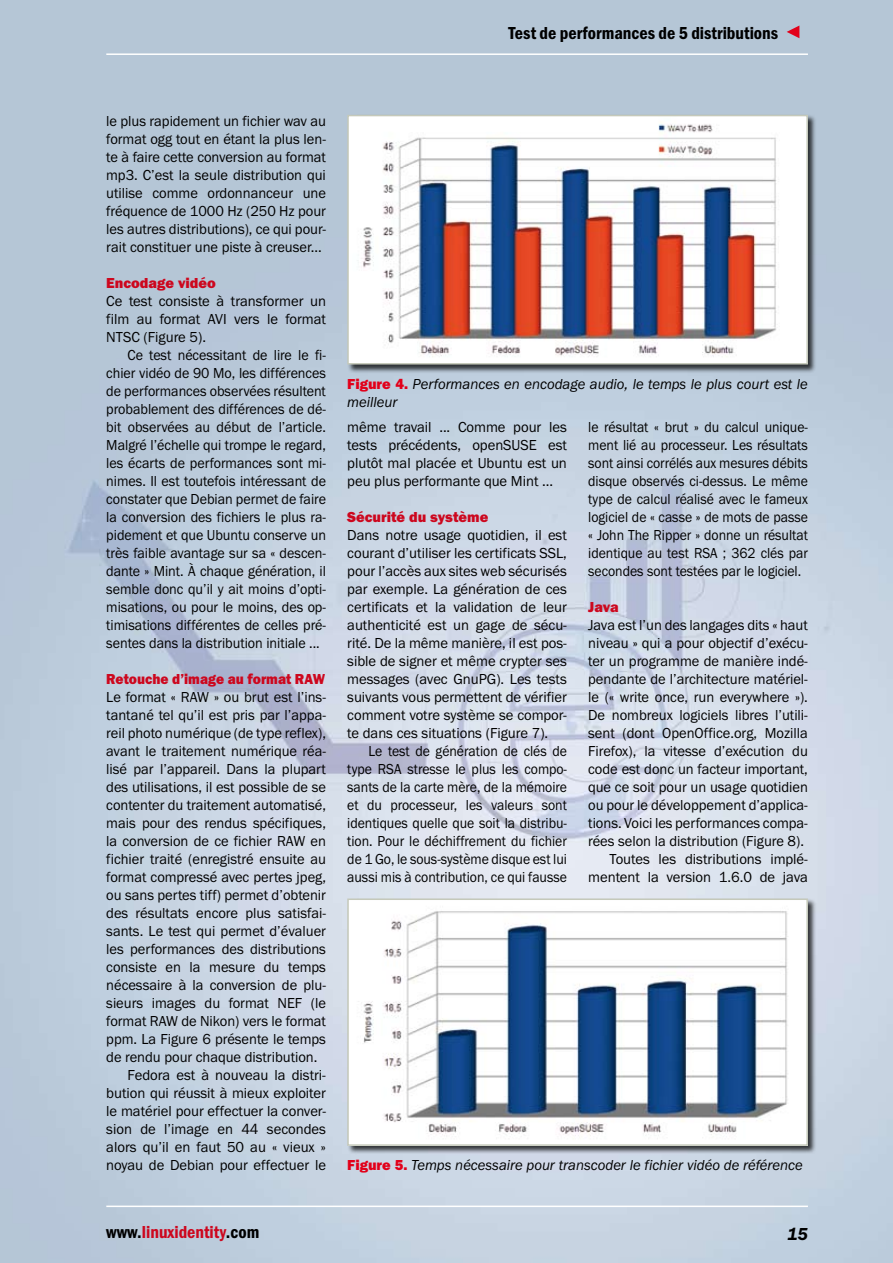
<style>
.page{position:relative;width:893px;height:1263px;background:#fff}
.page>*{position:absolute;margin:0;border:0;box-sizing:border-box;transform-origin:0 0}
.t1{font:18px "Franklin Got URWTCE Dem Con";color:#000}
.t2{font:18px "Franklin Got URWTCE Dem Con";color:#cd071e}
.t3{font:18px "Franklin Got URWTCE Dem Ita";color:#000}
.t4{font:15px/18px "Franklin Got URWTCE Boo";color:#000;text-align:justify}
.t5{font:15px/18px "Franklin Got URWTCE Boo";color:#000;text-align:justify;scale:.94 1}
.t6{font:15px/18px "Franklin Got URWTCE Boo";color:#000;text-align:justify;scale:.92 1}
.t7{font:15px/18px "Franklin Got URWTCE Boo Ita";color:#000}
.t8{font:15px "Franklin Got URWTCE Hea";color:#cd071e}
.t9{font:15px "Franklin Got URWTCE Hea";color:#cd071e;scale:.92 1}
.s1{font-family:"Franklin Got URWTCE Hea";color:#e2001a}
.s2{color:#000}
</style>
<div class="page">
<img style="left:0;top:0;width:893px;height:1263px">
<svg style="left:787px;top:26px;width:12px;height:12px"></svg>
<hr style="left:106px;top:53px;width:702px;height:2px;background:#fff">
<hr style="left:106px;top:1205px;width:702px;height:2px;background:#fff">
<div style="left:347px;top:114px;width:476px;height:265px;background:#000;opacity:.75"></div>
<img style="left:350px;top:118px;width:455px;height:243px">
<div style="left:347px;top:115px;width:461px;height:249px;border:2px solid #c5c9ba"></div>
<div style="left:347px;top:898px;width:476px;height:262px;background:#000;opacity:.75"></div>
<img style="left:350px;top:901px;width:455px;height:242px">
<div style="left:347px;top:898px;width:461px;height:248px;border:2px solid #c5c9ba"></div>
<p class="t1" style="left:509px;top:22px;width:271px">Test de performances de 5 distributions</p>
<p class="t4" style="left:106px;top:112px;width:221px">le plus rapidement un fichier wav au format ogg tout en étant la plus len&shy;te à faire cette conversion au format mp3. C’est la seule distribution qui utilise comme ordonnanceur une fréquence de 1000 Hz (250 Hz pour les autres distributions), ce qui pour&shy;rait constituer une piste à creuser...</p>
<p class="t8" style="left:106px;top:274px;width:111px">Encodage vidéo</p>
<p class="t4" style="left:106px;top:292px;width:221px">Ce test consiste à transformer un film au format AVI vers le format NTSC (Figure 5).</p>
<p class="t5" style="left:106px;top:346px;width:235px;text-indent:21px">Ce test nécessitant de lire le fi&shy;chier vidéo de 90 Mo, les différences de performances observées résultent probablement des différences de dé&shy;bit observées au début de l’article.<br>Malgré l’échelle qui trompe le regard, les écarts de performances sont mi&shy;nimes. Il est toutefois intéressant de constater que Debian permet de faire la conversion des fichiers le plus ra&shy;pidement et que Ubuntu conserve un très faible avantage sur sa « descen&shy;dante » Mint. À chaque génération, il semble donc qu’il y ait moins d’opti&shy;misations, ou pour le moins, des op&shy;timisations différentes de celles pré&shy;sentes dans la distribution initiale ...</p>
<p class="t9" style="left:106px;top:670px;width:239px">Retouche d’image au format RAW</p>
<p class="t4" style="left:106px;top:688px;width:221px">Le format « RAW » ou brut est l’ins-</p>
<p class="t4" style="left:106px;top:706px;width:221px">tantané tel qu’il est pris par l’appa-</p>
<p class="t4" style="left:106px;top:724px;width:221px">reil photo numérique (de type reflex),</p>
<p class="t4" style="left:106px;top:742px;width:221px">avant le traitement numérique réa-</p>
<p class="t4" style="left:106px;top:760px;width:221px">lisé par l’appareil. Dans la plupart</p>
<p class="t4" style="left:106px;top:778px;width:221px">des utilisations, il est possible de se</p>
<p class="t4" style="left:106px;top:796px;width:221px">contenter du traitement automatisé,</p>
<p class="t4" style="left:106px;top:814px;width:221px">mais pour des rendus spécifiques,</p>
<p class="t4" style="left:106px;top:832px;width:221px">la conversion de ce fichier RAW en</p>
<p class="t4" style="left:106px;top:850px;width:221px">fichier traité (enregistré ensuite au</p>
<p class="t4" style="left:106px;top:868px;width:221px">format compressé avec pertes jpeg,</p>
<p class="t4" style="left:106px;top:886px;width:221px">ou sans pertes tiff) permet d’obtenir</p>
<p class="t4" style="left:106px;top:904px;width:221px">des résultats encore plus satisfai-</p>
<p class="t4" style="left:106px;top:922px;width:221px">sants. Le test qui permet d’évaluer</p>
<p class="t4" style="left:106px;top:940px;width:221px">les performances des distributions</p>
<p class="t4" style="left:106px;top:958px;width:221px">consiste en la mesure du temps</p>
<p class="t4" style="left:106px;top:976px;width:221px">nécessaire à la conversion de plu-</p>
<p class="t4" style="left:106px;top:994px;width:221px">sieurs images du format NEF (le</p>
<p class="t4" style="left:106px;top:1012px;width:221px">format RAW de Nikon) vers le format</p>
<p class="t4" style="left:106px;top:1030px;width:221px">ppm. La Figure 6 présente le temps</p>
<p class="t4" style="left:106px;top:1048px;width:213px">de rendu pour chaque distribution.</p>
<p class="t4" style="left:128px;top:1066px;width:200px">Fedora est à nouveau la distri-</p>
<p class="t4" style="left:106px;top:1084px;width:221px">bution qui réussit à mieux exploiter</p>
<p class="t4" style="left:106px;top:1102px;width:221px">le matériel pour effectuer la conver-</p>
<p class="t4" style="left:106px;top:1120px;width:221px">sion de l’image en 44 secondes</p>
<p class="t4" style="left:106px;top:1138px;width:221px">alors qu’il en faut 50 au « vieux »</p>
<p class="t4" style="left:106px;top:1156px;width:221px">noyau de Debian pour effectuer le</p>
<p class="t7" style="left:347px;top:375px;width:462px"><span class="s1">Figure 4.</span> Performances en encodage audio, le temps le plus court est le meilleur</p>
<p class="t4" style="left:347px;top:418px;width:221px">même travail ... Comme pour les tests précédents, openSUSE est plutôt mal placée et Ubuntu est un peu plus performante que Mint ...</p>
<p class="t8" style="left:347px;top:508px;width:143px">Sécurité du système</p>
<p class="t4" style="left:347px;top:526px;width:221px">Dans notre usage quotidien, il est courant d’utiliser les certificats SSL, pour l’accès aux sites web sécurisés par exemple. La génération de ces certificats et la validation de leur authenticité est un gage de sécu&shy;rité. De la même manière, il est pos&shy;sible de signer et même crypter ses messages (avec GnuPG). Les tests suivants vous permettent de vérifier comment votre système se compor&shy;te dans ces situations (Figure 7).</p>
<p class="t6" style="left:347px;top:742px;width:240px;text-indent:21px">Le test de génération de clés de type RSA stresse le plus les compo&shy;sants de la carte mère, de la mémoire et du processeur, les valeurs sont identiques quelle que soit la distribu&shy;tion. Pour le déchiffrement du fichier de 1 Go, le sous-système disque est lui aussi mis à contribution, ce qui fausse</p>
<p class="t6" style="left:588px;top:418px;width:240px">le résultat « brut » du calcul unique&shy;ment lié au processeur. Les résultats sont ainsi corrélés aux mesures débits disque observés ci-dessus. Le même type de calcul réalisé avec le fameux logiciel de « casse » de mots de passe « John The Ripper » donne un résultat identique au test RSA ; 362 clés par secondes sont testées par le logiciel.</p>
<p class="t8" style="left:588px;top:598px;width:32px">Java</p>
<p class="t4" style="left:588px;top:616px;width:221px;text-align:right">Java est l’un des langages dits « haut niveau » qui a pour objectif d’exécu&shy;ter un programme de manière indé&shy;pendante de l’architecture matériel&shy;le (« write once, run everywhere »).<br>De nombreux logiciels libres l’utili&shy;sent (dont OpenOffice.org, Mozilla Firefox), la vitesse d’exécution du code est donc un facteur important, que ce soit pour un usage quotidien ou pour le développement d’applica&shy;tions. Voici les performances compa&shy;rées selon la distribution (Figure 8).<br>Toutes les distributions implé&shy;mentent la version 1.6.0 de java</p>
<p class="t7" style="left:347px;top:1156px;width:457px"><span class="s1">Figure 5.</span> Temps nécessaire pour transcoder le fichier vidéo de référence</p>
<p class="t2" style="left:106px;top:1221px;width:154px"><span class="s2">www.</span>linuxidentity<span class="s2">.com</span></p>
<p class="t3" style="left:787px;top:1224px;width:22px">15</p>
</div>
